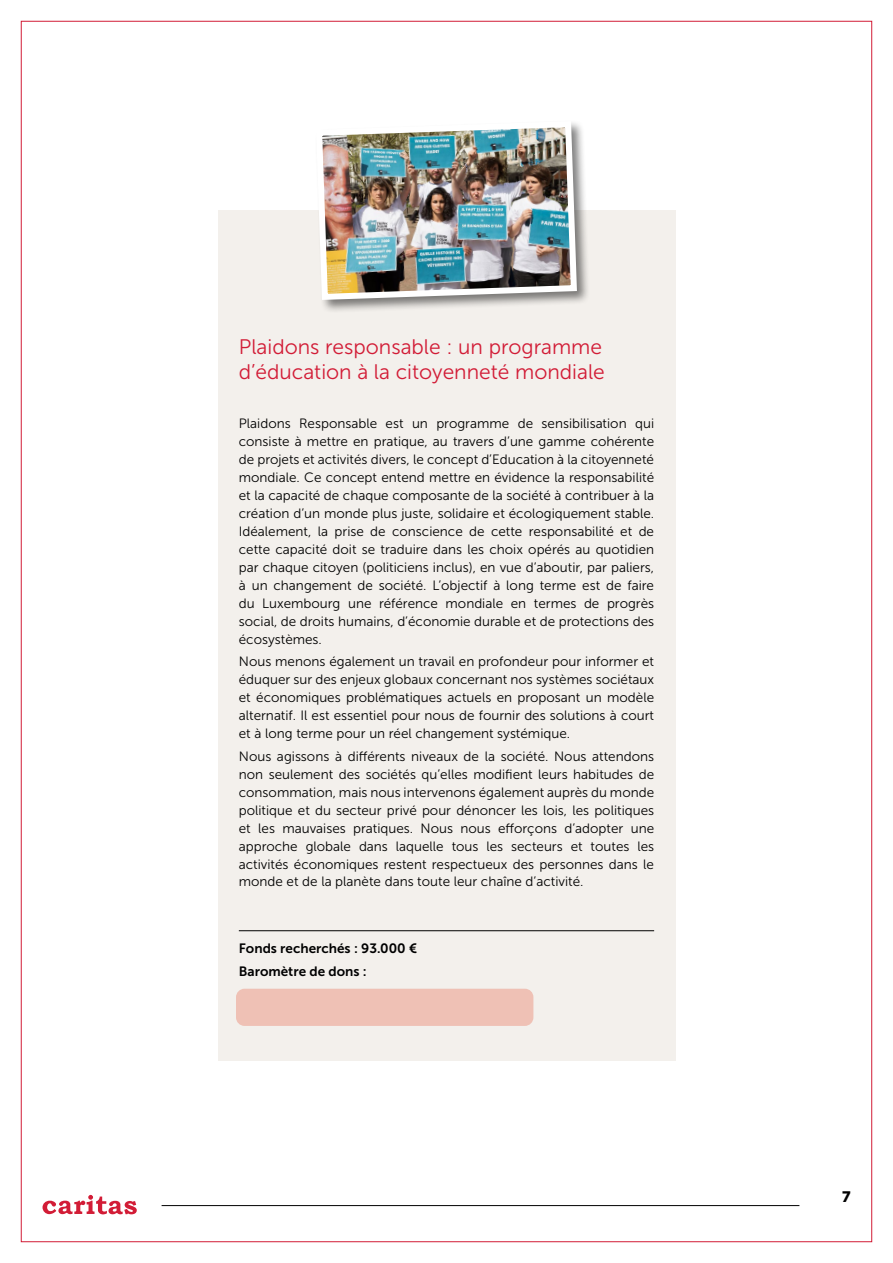
<style>
.page{position:relative;width:893px;height:1263px;background:#fff}
.page>*{position:absolute;margin:0;border:0;box-sizing:border-box;transform-origin:0 0}
.t1{font:21px/25.5px "Museo Sans 300";color:#d21c36}
.t2{font:15px "Museo Sans 900";color:#000}
.t3{font:13.5px/18px "Museo Sans 300";color:#000;text-align:justify}
.t4{font:13.5px/22.2px "Museo Sans 700";color:#000}
</style>
<div class="page">
<svg style="left:43px;top:1195px;width:94px;height:19px"></svg>
<hr style="left:162px;top:1205px;width:637px;height:1px;background:#000">
<div style="left:218px;top:210px;width:457px;height:851px;background:#f3f0ec"></div>
<hr style="left:239px;top:930px;width:415px;height:1px;background:#000">
<div style="left:314px;top:119px;width:277px;height:195px;background:#000;opacity:.5"></div>
<img style="left:314px;top:119px;width:266px;height:184px">
<div style="left:236px;top:989px;width:297px;height:37px;background:#efc1b5;border-radius:9px"></div>
<h1 class="t1" style="left:239px;top:334px;width:367px">Plaidons responsable : un programme d’éducation à la citoyenneté mondiale</h1>
<p class="t3" style="left:239px;top:414px;width:417px">Plaidons Responsable est un programme de sensibilisation qui consiste à mettre en pratique, au travers d’une gamme cohérente de projets et activités divers, le concept d’Education à la citoyenneté mondiale. Ce concept entend mettre en évidence la responsabilité et la capacité de chaque composante de la société à contribuer à la création d’un monde plus juste, solidaire et écologiquement stable.<br>Idéalement, la prise de conscience de cette responsabilité et de cette capacité doit se traduire dans les choix opérés au quotidien par chaque citoyen (politiciens inclus), en vue d’aboutir, par paliers, à un changement de société. L’objectif à long terme est de faire du Luxembourg une référence mondiale en termes de progrès social, de droits humains, d’économie durable et de protections des écosystèmes.</p>
<p class="t3" style="left:239px;top:653px;width:417px">Nous menons également un travail en profondeur pour informer et éduquer sur des enjeux globaux concernant nos systèmes sociétaux et économiques problématiques actuels en proposant un modèle alternatif. Il est essentiel pour nous de fournir des solutions à court et à long terme pour un réel changement systémique.</p>
<p class="t3" style="left:239px;top:747px;width:417px">Nous agissons à différents niveaux de la société. Nous attendons non seulement des sociétés qu’elles modifient leurs habitudes de consommation, mais nous intervenons également auprès du monde politique et du secteur privé pour dénoncer les lois, les politiques et les mauvaises pratiques. Nous nous efforçons d’adopter une approche globale dans laquelle tous les secteurs et toutes les activités économiques restent respectueux des personnes dans le monde et de la planète dans toute leur chaîne d’activité.</p>
<p class="t4" style="left:239px;top:937px;width:180px">Fonds recherchés : 93.000 €<br>Baromètre de dons :</p>
<p class="t2" style="left:842px;top:1188px;width:10px">7</p>
</div>
